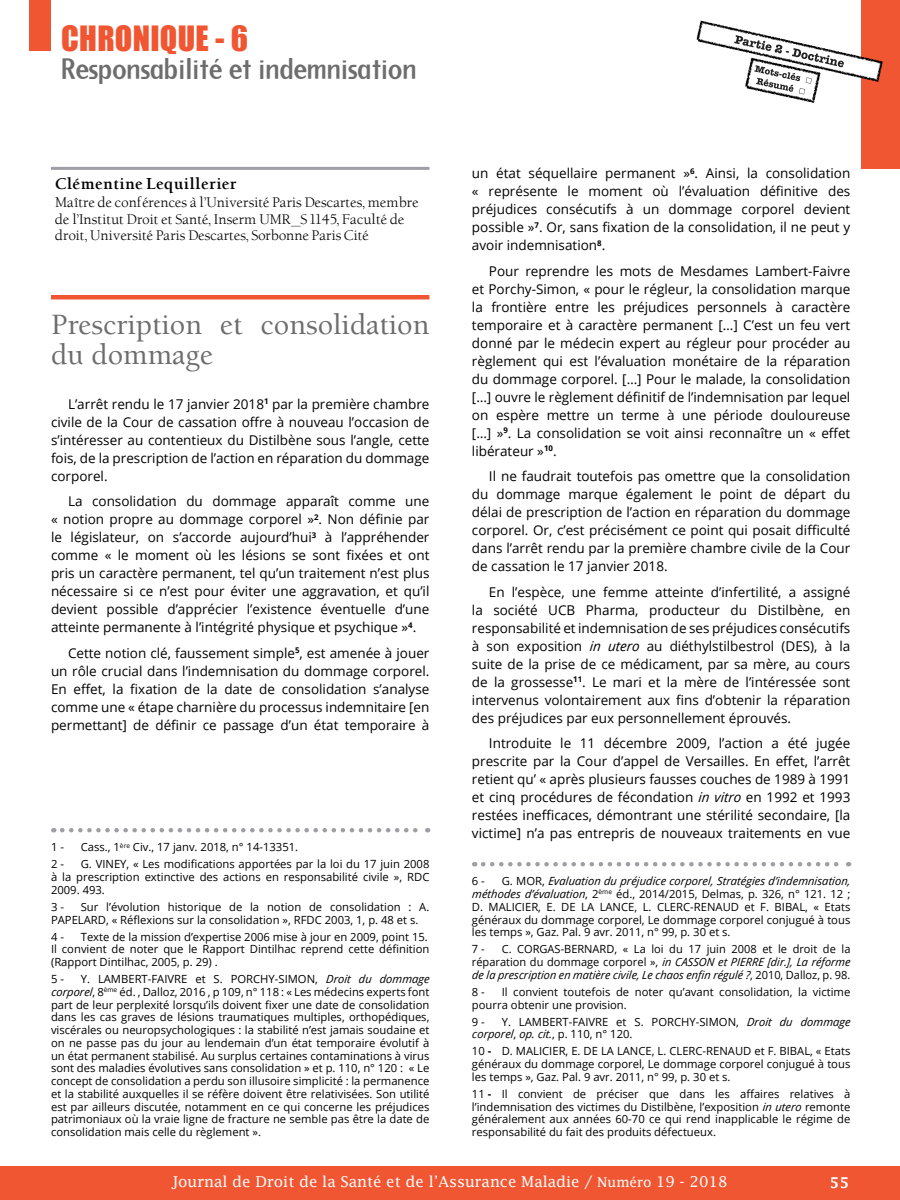
<style>
.page{position:relative;width:900px;height:1200px;background:#fff}
.page>*{position:absolute;margin:0;border:0;box-sizing:border-box;transform-origin:0 0}
.t1{font:33px "Berkeley";color:#6d6d6d}
.t2{font:31.95px "Impact";letter-spacing:.01em;color:#f15632}
.t3{font:500 30px/30px "Berkeley";color:#6d6d6d}
.t4{font:15px "Lucida Fax";color:#fff}
.t5{font:700 15px "Berkeley Oldstyle";color:#000}
.t6{font:600 15px "Lucida Fax";color:#fff}
.t7{font:13.5px/18px "Open Sans";color:#000;text-align:justify}
.t8{font:13.5px/16.2px "Berkeley Oldstyle";color:#000}
.t9{font:11.25px/12.8px "Open Sans";color:#000;text-align:justify}
.s1{font-style:italic}
.s2{font-size:13.5px}
</style>
<div class="page">
<div style="left:0;top:1167px;width:900px;height:33px;background:#f15632"></div>
<div style="left:30px;top:0;width:21px;height:51px;background:#f15632"></div>
<hr style="left:51px;top:167px;width:378px;height:3px;background:#9e9ea6">
<hr style="left:51px;top:295px;width:378px;height:4px;background:#f15632">
<svg style="left:62px;top:828px;width:366px;height:4px"></svg>
<svg style="left:483px;top:862px;width:366px;height:4px"></svg>
<img style="left:696px;top:0;width:204px;height:169px">
<h2 class="t2" style="left:61px;top:13px;width:188px">CHRONIQUE - 6</h2>
<h1 class="t1" style="left:62px;top:53px;width:356px">Responsabilité et indemnisation</h1>
<p class="t5" style="left:55px;top:174px;width:183px">Clémentine Lequillerier</p>
<p class="t8" style="left:55px;top:195px;width:365px">Maître de conférences à l’Université Paris Descartes, membre de l’Institut Droit et Santé, Inserm UMR_S 1145, Faculté de droit, Université Paris Descartes, Sorbonne Paris Cité</p>
<h3 class="t3" style="left:51px;top:310px;width:380px">Prescription et consolidation du dommage</h3>
<p class="t7" style="left:51px;top:394px;width:380px;text-indent:17px">L’arrêt rendu le 17 janvier 2018<sup>1</sup> par la première chambre civile de la Cour de cassation offre à nouveau l’occasion de s’intéresser au contentieux du Distilbène sous l’angle, cette fois, de la prescription de l’action en réparation du dommage corporel.</p>
<p class="t7" style="left:51px;top:492px;width:380px;text-indent:17px">La consolidation du dommage apparaît comme une « notion propre au dommage corporel »<sup>2</sup>. Non définie par le législateur, on s’accorde aujourd’hui<sup>3</sup> à l’appréhender comme « le moment où les lésions se sont fixées et ont pris un caractère permanent, tel qu’un traitement n’est plus nécessaire si ce n’est pour éviter une aggravation, et qu’il devient possible d’apprécier l’existence éventuelle d’une atteinte permanente à l’intégrité physique et psychique »<sup>4</sup>.</p>
<p class="t7" style="left:51px;top:643px;width:380px;text-indent:17px">Cette notion clé, faussement simple<sup>5</sup>, est amenée à jouer un rôle crucial dans l’indemnisation du dommage corporel.<br>En effet, la fixation de la date de consolidation s’analyse comme une « étape charnière du processus indemnitaire [en permettant] de définir ce passage d’un état temporaire à</p>
<p class="t9" style="left:51px;top:841px;width:14px">1 -</p>
<p class="t9" style="left:81px;top:841px;width:219px">Cass., 1<sup>ère</sup> Civ., 17 janv. 2018, n° 14-13351.</p>
<p class="t9" style="left:51px;top:858px;width:14px">2 -</p>
<p class="t9" style="left:51px;top:858px;width:380px;text-indent:30px">G. VINEY, « Les modifications apportées par la loi du 17 juin 2008 à la prescription extinctive des actions en responsabilité civile », RDC 2009. 493.</p>
<p class="t9" style="left:51px;top:900px;width:14px">3 -</p>
<p class="t9" style="left:51px;top:900px;width:380px;text-indent:30px">Sur l’évolution historique de la notion de consolidation : A.<br>PAPELARD, « Réflexions sur la consolidation », RFDC 2003, 1, p. 48 et s.</p>
<p class="t9" style="left:51px;top:930px;width:14px">4 -</p>
<p class="t9" style="left:51px;top:930px;width:380px;text-align:left;text-indent:30px">Texte de la mission d’expertise 2006 mise à jour en 2009, point 15.<br>Il convient de noter que le Rapport Dintilhac reprend cette définition (Rapport Dintilhac, 2005, p. 29) .</p>
<p class="t9" style="left:51px;top:972px;width:14px">5 -</p>
<p class="t9" style="left:51px;top:972px;width:381px;text-indent:30px">Y. LAMBERT-FAIVRE et S. PORCHY-SIMON, <span class="s1">Droit du dommage corporel</span>, 8<sup>ème</sup> éd. , Dalloz, 2016 , p 109, n° 118 : « Les médecins experts font part de leur perplexité lorsqu’ils doivent fixer une date de consolidation dans les cas graves de lésions traumatiques multiples, orthopédiques, viscérales ou neuropsychologiques : la stabilité n’est jamais soudaine et on ne passe pas du jour au lendemain d’un état temporaire évolutif à un état permanent stabilisé. Au surplus certaines contaminations à virus sont des maladies évolutives sans consolidation » et p. 110, n° 120 : « Le concept de consolidation a perdu son illusoire simplicité : la permanence et la stabilité auxquelles il se réfère doivent être relativisées. Son utilité est par ailleurs discutée, notamment en ce qui concerne les préjudices patrimoniaux où la vraie ligne de fracture ne semble pas être la date de consolidation mais celle du règlement ».</p>
<p class="t7" style="left:472px;top:164px;width:380px">un état séquellaire permanent »<sup>6</sup>. Ainsi, la consolidation « représente le moment où l’évaluation définitive des préjudices consécutifs à un dommage corporel devient possible »<sup>7</sup>. Or, sans fixation de la consolidation, il ne peut y avoir indemnisation<sup>8</sup>.</p>
<p class="t7" style="left:472px;top:262px;width:380px;text-indent:17px">Pour reprendre les mots de Mesdames Lambert-Faivre et Porchy-Simon, « pour le régleur, la consolidation marque la frontière entre les préjudices personnels à caractère temporaire et à caractère permanent […] C’est un feu vert donné par le médecin expert au régleur pour procéder au règlement qui est l’évaluation monétaire de la réparation du dommage corporel. […] Pour le malade, la consolidation […] ouvre le règlement définitif de l’indemnisation par lequel on espère mettre un terme à une période douloureuse […] »<sup>9</sup>. La consolidation se voit ainsi reconnaître un « effet libérateur »<sup>10</sup>.</p>
<p class="t7" style="left:472px;top:467px;width:380px;text-indent:17px">Il ne faudrait toutefois pas omettre que la consolidation du dommage marque également le point de départ du délai de prescription de l’action en réparation du dommage corporel. Or, c’est précisément ce point qui posait difficulté dans l’arrêt rendu par la première chambre civile de la Cour de cassation le 17 janvier 2018.</p>
<p class="t7" style="left:472px;top:583px;width:380px;text-indent:17px">En l’espèce, une femme atteinte d’infertilité, a assigné la société UCB Pharma, producteur du Distilbène, en responsabilité et indemnisation de ses préjudices consécutifs à son exposition <span class="s1">in utero</span> au diéthylstilbestrol (DES), à la suite de la prise de ce médicament, par sa mère, au cours de la grossesse<sup>11</sup>. Le mari et la mère de l’intéressée sont intervenus volontairement aux fins d’obtenir la réparation des préjudices par eux personnellement éprouvés.</p>
<p class="t7" style="left:472px;top:734px;width:380px;text-indent:17px">Introduite le 11 décembre 2009, l’action a été jugée prescrite par la Cour d’appel de Versailles. En effet, l’arrêt retient qu’ « après plusieurs fausses couches de 1989 à 1991 et cinq procédures de fécondation <span class="s1">in vitro</span> en 1992 et 1993 restées inefficaces, démontrant une stérilité secondaire, [la victime] n’a pas entrepris de nouveaux traitements en vue</p>
<p class="t9" style="left:472px;top:875px;width:14px">6 -</p>
<p class="t9" style="left:472px;top:875px;width:380px;text-indent:30px">G. MOR, <span class="s1">Evaluation du préjudice corporel, Stratégies d’indemnisation, méthodes d’évaluation</span>, 2<sup>ème</sup> éd., 2014/2015, Delmas, p. 326, n° 121. 12 ; D. MALICIER, E. DE LA LANCE, L. CLERC-RENAUD et F. BIBAL, « Etats généraux du dommage corporel, Le dommage corporel conjugué à tous les temps », Gaz. Pal. 9 avr. 2011, n° 99, p. 30 et s.</p>
<p class="t9" style="left:472px;top:943px;width:14px">7 -</p>
<p class="t9" style="left:472px;top:943px;width:381px;text-indent:30px">C. CORGAS-BERNARD, « La loi du 17 juin 2008 et le droit de la réparation du dommage corporel », <span class="s1">in CASSON et PIERRE [dir.], La réforme de la prescription en matière civile, Le chaos enfin régulé ?</span>, 2010, Dalloz, p. 98.</p>
<p class="t9" style="left:472px;top:985px;width:14px">8 -</p>
<p class="t9" style="left:472px;top:985px;width:380px;text-indent:30px">Il convient toutefois de noter qu’avant consolidation, la victime pourra obtenir une provision.</p>
<p class="t9" style="left:472px;top:1015px;width:14px">9 -</p>
<p class="t9" style="left:472px;top:1015px;width:381px;text-indent:30px">Y. LAMBERT-FAIVRE et S. PORCHY-SIMON, <span class="s1">Droit du dommage corporel</span>, <span class="s1">op. cit.</span>, p. 110, n° 120.</p>
<p class="t9" style="left:472px;top:1045px;width:380px;text-indent:16px">- D. MALICIER, E. DE LA LANCE, L. CLERC-RENAUD et F. BIBAL, « Etats généraux du dommage corporel, Le dommage corporel conjugué à tous les temps », Gaz. Pal. 9 avr. 2011, n° 99, p. 30 et s.</p>
<p class="t9" style="left:472px;top:1087px;width:380px;text-indent:16px">- Il convient de préciser que dans les affaires relatives à l’indemnisation des victimes du Distilbène, l’exposition <span class="s1">in utero</span> remonte généralement aux années 60-70 ce qui rend inapplicable le régime de responsabilité du fait des produits défectueux.</p>
<p class="t4" style="left:172px;top:1173px;width:557px">Journal de Droit de la Santé et de l’Assurance Maladie / <span class="s2">Numéro</span> 19 - 2018</p>
<p class="t6" style="left:829px;top:1174px;width:21px">55</p>
</div>
